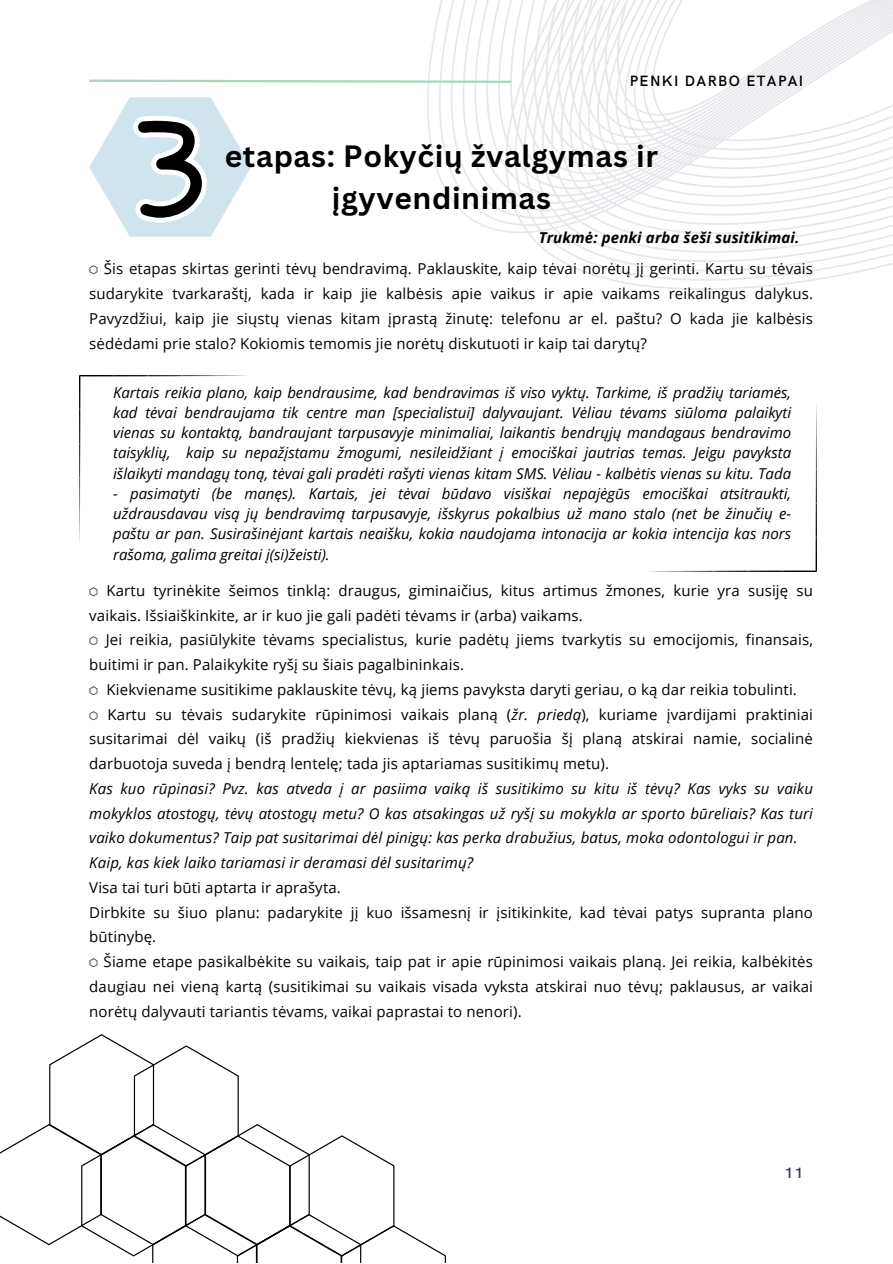
<style>
.page{position:relative;width:893px;height:1264px;background:#fff}
.page>*{position:absolute;margin:0;border:0;box-sizing:border-box;transform-origin:0 0}
.t1{font:700 30px/41.5px "Canva Sans";letter-spacing:.02em;color:#000;text-align:center}
.t2{font:15px/24.8px "Open Sans";letter-spacing:.01em;color:#000;text-align:justify}
.t3{font:italic 15px/20.2px "Open Sans";color:#000;text-align:justify}
.t4{font:italic 700 15px "Open Sans";letter-spacing:.01em;color:#000}
.t5{font:600 15px "HK Grotesk";letter-spacing:.09em;color:#000}
.t6{font:600 15px "HK Grotesk";color:#2a3652}
.s1{font-family:"Free Mono"}
.s2{font-style:italic}
</style>
<div class="page">
<svg style="left:427px;top:0;width:465px;height:504px"></svg>
<svg style="left:89px;top:78px;width:424px;height:6px"></svg>
<svg style="left:89px;top:97px;width:162px;height:140px"></svg>
<svg style="left:0;top:1034px;width:446px;height:228px"></svg>
<img style="left:80px;top:375px;width:167px;height:117px">
<img style="left:645px;top:400px;width:171px;height:171px">
<p class="t5" style="left:629px;top:72px;width:175px">PENKI DARBO ETAPAI</p>
<p class="t1" style="left:225px;top:135px;width:435px">etapas: Pokyčių žvalgymas ir įgyvendinimas</p>
<p class="t4" style="left:538px;top:227px;width:262px">Trukmė: penki arba šeši susitikimai.</p>
<p class="t2" style="left:89px;top:256px;width:725px"><span class="s1">⬡</span> Šis etapas skirtas gerinti tėvų bendravimą. Paklauskite, kaip tėvai norėtų jį gerinti. Kartu su tėvais sudarykite tvarkaraštį, kada ir kaip jie kalbėsis apie vaikus ir apie vaikams reikalingus dalykus.<br>Pavyzdžiui, kaip jie siųstų vienas kitam įprastą žinutę: telefonu ar el. paštu? O kada jie kalbėsis sėdėdami prie stalo? Kokiomis temomis jie norėtų diskutuoti ir kaip tai darytų?</p>
<p class="t3" style="left:113px;top:381px;width:679px">Kartais reikia plano, kaip bendrausime, kad bendravimas iš viso vyktų. Tarkime, iš pradžių tariamės, kad tėvai bendraujama tik centre man [specialistui] dalyvaujant. Vėliau tėvams siūloma palaikyti vienas su kontaktą, bandraujant tarpusavyje minimaliai, laikantis bendrųjų mandagaus bendravimo taisyklių, kaip su nepažįstamu žmogumi, nesileidžiant į emociškai jautrias temas. Jeigu pavyksta išlaikyti mandagų toną, tėvai gali pradėti rašyti vienas kitam SMS. Vėliau - kalbėtis vienas su kitu. Tada</p>
<p class="t3" style="left:113px;top:483px;width:679px">- pasimatyti (be manęs). Kartais, jei tėvai būdavo visiškai nepajėgūs emociškai atsitraukti, uždrausdavau visą jų bendravimą tarpusavyje, išskyrus pokalbius už mano stalo (net be žinučių e&shy;paštu ar pan. Susirašinėjant kartais neaišku, kokia naudojama intonacija ar kokia intencija kas nors rašoma, galima greitai į(si)žeisti).</p>
<p class="t2" style="left:89px;top:578px;width:725px"><span class="s1">⬡</span> Kartu tyrinėkite šeimos tinklą: draugus, giminaičius, kitus artimus žmones, kurie yra susiję su vaikais. Išsiaiškinkite, ar ir kuo jie gali padėti tėvams ir (arba) vaikams.</p>
<p class="t2" style="left:89px;top:627px;width:725px"><span class="s1">⬡</span> Jei reikia, pasiūlykite tėvams specialistus, kurie padėtų jiems tvarkytis su emocijomis, finansais, buitimi ir pan. Palaikykite ryšį su šiais pagalbininkais.</p>
<p class="t2" style="left:89px;top:676px;width:709px"><span class="s1">⬡</span> Kiekviename susitikime paklauskite tėvų, ką jiems pavyksta daryti geriau, o ką dar reikia tobulinti.</p>
<p class="t2" style="left:89px;top:701px;width:725px"><span class="s1">⬡</span> Kartu su tėvais sudarykite rūpinimosi vaikais planą (<span class="s2">žr. priedą</span>), kuriame įvardijami praktiniai susitarimai dėl vaikų (iš pradžių kiekvienas iš tėvų paruošia šį planą atskirai namie, socialinė darbuotoja suveda į bendrą lentelę; tada jis aptariamas susitikimų metu).</p>
<p class="t3" style="left:89px;top:775px;width:725px;line-height:24.8px">Kas kuo rūpinasi? Pvz. kas atveda į ar pasiima vaiką iš susitikimo su kitu iš tėvų? Kas vyks su vaiku mokyklos atostogų, tėvų atostogų metu? O kas atsakingas už ryšį su mokykla ar sporto būreliais? Kas turi vaiko dokumentus? Taip pat susitarimai dėl pinigų: kas perka drabužius, batus, moka odontologui ir pan.</p>
<p class="t3" style="left:89px;top:852px;width:385px">Kaip, kas kiek laiko tariamasi ir deramasi dėl susitarimų?</p>
<p class="t2" style="left:89px;top:874px;width:253px">Visa tai turi būti aptarta ir aprašyta.</p>
<p class="t2" style="left:89px;top:899px;width:725px">Dirbkite su šiuo planu: padarykite jį kuo išsamesnį ir įsitikinkite, kad tėvai patys supranta plano būtinybę.</p>
<p class="t2" style="left:89px;top:948px;width:725px"><span class="s1">⬡</span> Šiame etape pasikalbėkite su vaikais, taip pat ir apie rūpinimosi vaikais planą. Jei reikia, kalbėkitės daugiau nei vieną kartą (susitikimai su vaikais visada vyksta atskirai nuo tėvų; paklausus, ar vaikai norėtų dalyvauti tariantis tėvams, vaikai paprastai to nenori).</p>
<p class="t6" style="left:784px;top:1164px;width:20px">11</p>
</div>
